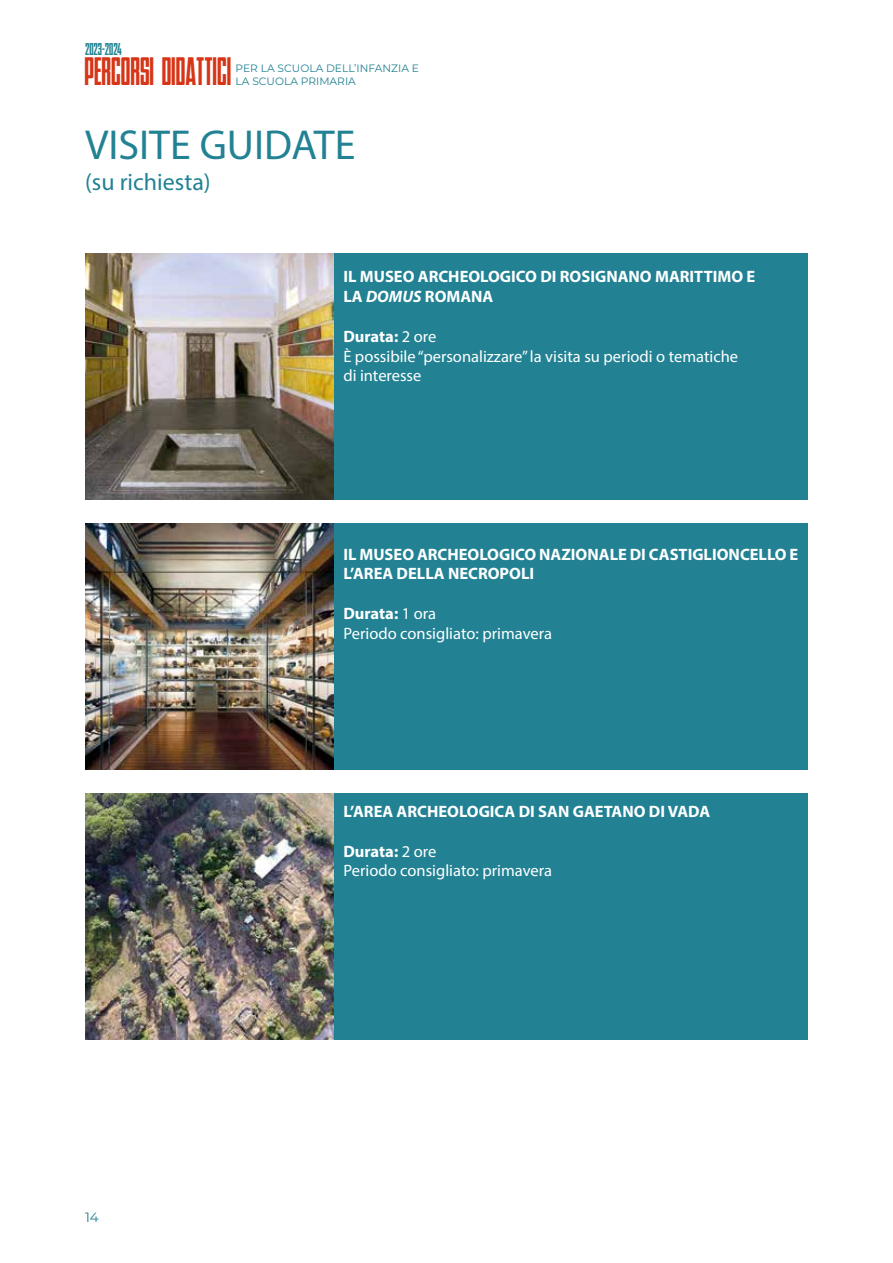
<style>
.page{position:relative;width:893px;height:1263px;background:#fff}
.page>*{position:absolute;margin:0;border:0;box-sizing:border-box;transform-origin:0 0}
.t1{font:42px "Myriad Pro";color:#228293}
.t2{font:34.8px "Bindlestiff NFW01";color:#d63517}
.t3{font:24px "Myriad Pro";color:#228293}
.t4{font:700 16.5px/19.8px "Myriad Pro";color:#fff}
.t5{font:16.5px/19.8px "Myriad Pro";color:#fff}
.t6{font:15px "Bindlestiff NFW01";color:#228293}
.t7{font:13.5px "Montserrat";color:#228293}
.t8{font:10.65px/12.9px "Montserrat";color:#228293}
.s1{font-style:italic}
.s2{font-weight:700}
</style>
<div class="page">
<div style="left:85px;top:253px;width:723px;height:247px;background:#228293"></div>
<div style="left:85px;top:523px;width:723px;height:247px;background:#228293"></div>
<div style="left:85px;top:793px;width:723px;height:247px;background:#228293"></div>
<img style="left:85px;top:253px;width:249px;height:247px">
<img style="left:85px;top:523px;width:249px;height:247px">
<img style="left:85px;top:793px;width:249px;height:247px">
<p class="t6" style="left:85px;top:40px;width:38px">2023-2024</p>
<h2 class="t2" style="left:84px;top:52px;width:148px">PERCORSI DIDATTICI</h2>
<p class="t8" style="left:236px;top:61px;width:185px">PER LA SCUOLA DELL’INFANZIA E<br>LA SCUOLA PRIMARIA</p>
<h1 class="t1" style="left:85px;top:119px;width:272px">VISITE GUIDATE</h1>
<h3 class="t3" style="left:85px;top:167px;width:127px">(su richiesta)</h3>
<p class="t4" style="left:343px;top:266px;width:414px">IL MUSEO ARCHEOLOGICO DI ROSIGNANO MARITTIMO E<br>LA <span class="s1">DOMUS</span> ROMANA</p>
<p class="t5" style="left:343px;top:326px;width:396px"><span class="s2">Durata:</span> 2 ore<br>È possibile “personalizzare” la visita su periodi o tematiche di interesse</p>
<p class="t4" style="left:343px;top:544px;width:457px">IL MUSEO ARCHEOLOGICO NAZIONALE DI CASTIGLIONCELLO E<br>L’AREA DELLA NECROPOLI</p>
<p class="t5" style="left:343px;top:603px;width:210px"><span class="s2">Durata:</span> 1 ora<br>Periodo consigliato: primavera</p>
<p class="t7" style="left:85px;top:1208px;width:15px">14</p>
<p class="t4" style="left:343px;top:801px;width:368px">L’AREA ARCHEOLOGICA DI SAN GAETANO DI VADA</p>
<p class="t5" style="left:343px;top:841px;width:210px"><span class="s2">Durata:</span> 2 ore<br>Periodo consigliato: primavera</p>
</div>
